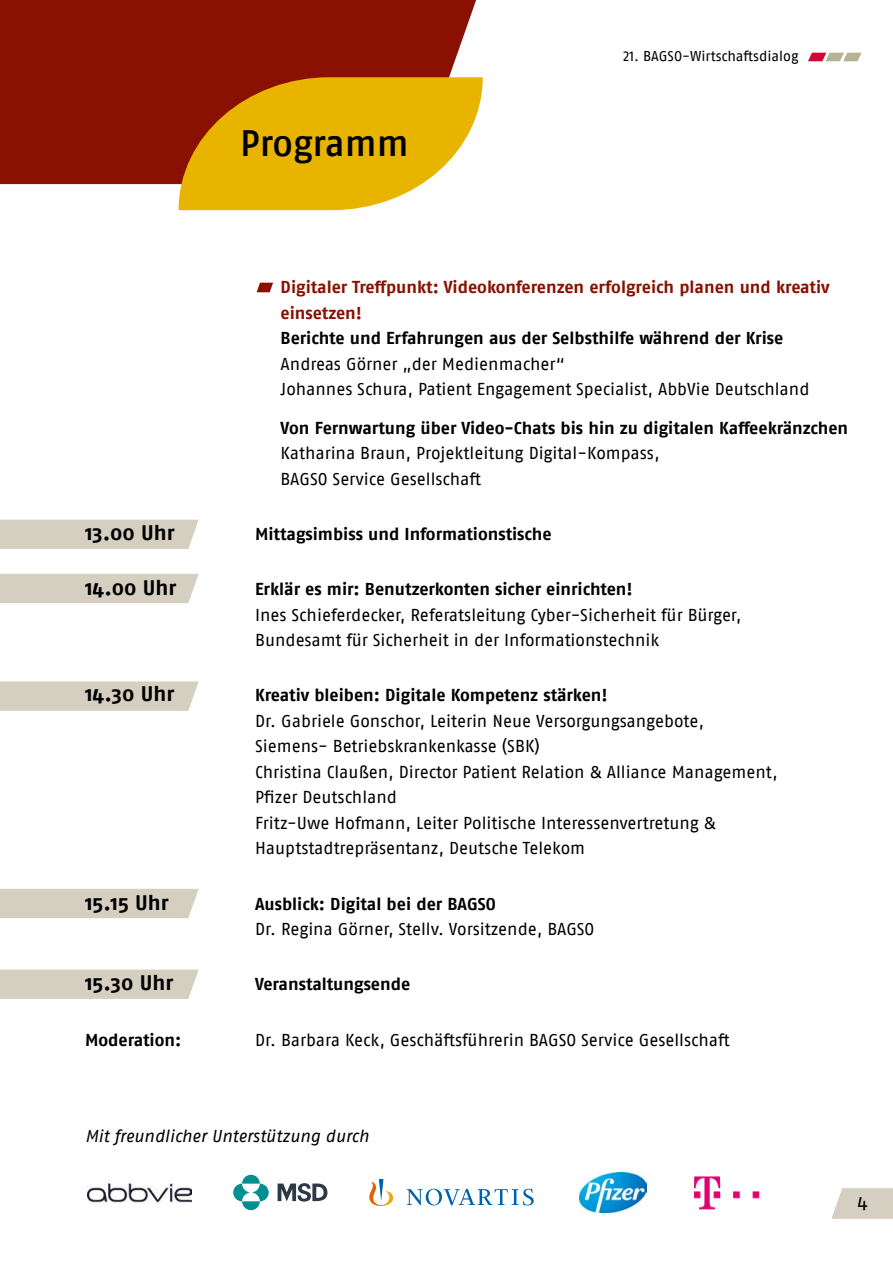
<style>
.page{position:relative;width:893px;height:1263px;background:#fff}
.page>*{position:absolute;margin:0;border:0;box-sizing:border-box;transform-origin:0 0}
.t1{font:500 36.75px "Fago Pro";letter-spacing:-.01em;color:#000}
.P_Programm{font:700 21px "Fago Pro";color:#000}
.t2{font:19.5px "Fago Pro";color:#000}
.P_Programm-2{font:17.25px/25.5px "Fago Pro";letter-spacing:-.005em;color:#000}
.P_Programm-3{font:700 17.25px "Fago Pro";letter-spacing:-.005em;color:#000}
.t3{font:italic 17.25px "Fago Pro";letter-spacing:-.005em;color:#000}
.t4{font:14.25px "Fago Pro";color:#000}
.s1{font-weight:700;color:#8a1002}
.s2{font-weight:700}
</style>
<div class="page">
<svg style="left:808px;top:53px;width:54px;height:8px"></svg>
<div style="left:0;top:969px;width:199px;height:30px;background:#d4cfc0"></div>
<div style="left:0;top:889px;width:199px;height:29px;background:#d4cfc0"></div>
<div style="left:0;top:0;width:476px;height:184px;background:#8a1002"></div>
<svg style="left:0;top:681px;width:199px;height:30px;background:#d6d1c3"></svg>
<div style="left:0;top:574px;width:199px;height:29px;background:#d4cfc0"></div>
<div style="left:0;top:520px;width:199px;height:29px;background:#d4cfc0"></div>
<svg style="left:179px;top:77px;width:304px;height:133px;background:#e1aa1b"></svg>
<svg style="left:831px;top:1188px;width:62px;height:31px;background:#d8d3c6"></svg>
<svg style="left:257px;top:283px;width:16px;height:9px"></svg>
<svg style="left:233px;top:1183px;width:18px;height:18px"></svg>
<svg style="left:251px;top:1183px;width:18px;height:18px"></svg>
<svg style="left:242px;top:1175px;width:18px;height:8px"></svg>
<svg style="left:242px;top:1201px;width:18px;height:9px"></svg>
<svg style="left:278px;top:1183px;width:49px;height:19px"></svg>
<svg style="left:369px;top:1179px;width:165px;height:27px"></svg>
<img style="left:579px;top:1173px;width:68px;height:39px">
<img style="left:693px;top:1176px;width:67px;height:34px">
<img style="left:88px;top:1183px;width:103px;height:20px">
<h1 class="t1" style="left:240px;top:121px;width:170px">Programm</h1>
<p class="t4" style="left:623px;top:48px;width:177px">21. BAGSO-Wirtschaftsdialog</p>
<p class="P_Programm-2" style="left:281px;top:274px;width:550px"><span class="s1">Digitaler Treffpunkt: Videokonferenzen erfolgreich planen und kreativ einsetzen!<br></span><span class="s2">Berichte und Erfahrungen aus der Selbsthilfe während der Krise </span>Andreas Görner „der Medienmacher“<br>Johannes Schura, Patient Engagement Specialist, AbbVie Deutschland</p>
<p class="P_Programm-2" style="left:281px;top:415px;width:569px"><span class="s2">Von Fernwartung über Video-Chats bis hin zu digitalen Kaffeekränzchen<br></span>Katharina Braun, Projektleitung Digital-Kompass,<br>BAGSO Service Gesellschaft</p>
<p class="P_Programm" style="left:85px;top:520px;width:91px">13.00 Uhr</p>
<p class="P_Programm-3" style="left:255px;top:523px;width:298px">Mittagsimbiss und Informationstische</p>
<p class="P_Programm" style="left:85px;top:575px;width:93px">14.00 Uhr</p>
<p class="P_Programm-2" style="left:255px;top:576px;width:488px"><span class="s2">Erklär es mir: Benutzerkonten sicher einrichten!<br></span>Ines Schieferdecker, Referatsleitung Cyber-Sicherheit für Bürger,<br>Bundesamt für Sicherheit in der Informationstechnik</p>
<p class="P_Programm" style="left:85px;top:681px;width:91px">14.30 Uhr</p>
<p class="P_Programm-2" style="left:255px;top:683px;width:524px"><span class="s2">Kreativ bleiben: Digitale Kompetenz stärken!<br></span>Dr. Gabriele Gonschor, Leiterin Neue Versorgungsangebote, Siemens- Betriebskrankenkasse (SBK)<br>Christina Claußen, Director Patient Relation &amp; Alliance Management, Pfizer Deutschland<br>Fritz-Uwe Hofmann, Leiter Politische Interessenvertretung &amp; Hauptstadtrepräsentanz, Deutsche Telekom</p>
<p class="P_Programm" style="left:85px;top:890px;width:85px">15.15 Uhr</p>
<p class="P_Programm-2" style="left:255px;top:891px;width:341px"><span class="s2">Ausblick: Digital bei der BAGSO<br></span>Dr. Regina Görner, Stellv. Vorsitzende, BAGSO</p>
<p class="P_Programm" style="left:85px;top:970px;width:90px">15.30 Uhr</p>
<p class="P_Programm-3" style="left:255px;top:974px;width:157px">Veranstaltungsende</p>
<p class="P_Programm-3" style="left:85px;top:1029px;width:98px">Moderation:</p>
<p class="P_Programm-2" style="left:255px;top:1027px;width:476px">Dr. Barbara Keck, Geschäftsführerin BAGSO Service Gesellschaft</p>
<p class="t3" style="left:85px;top:1126px;width:285px">Mit freundlicher Unterstützung durch</p>
<p class="t2" style="left:857px;top:1191px;width:12px">4</p>
</div>
